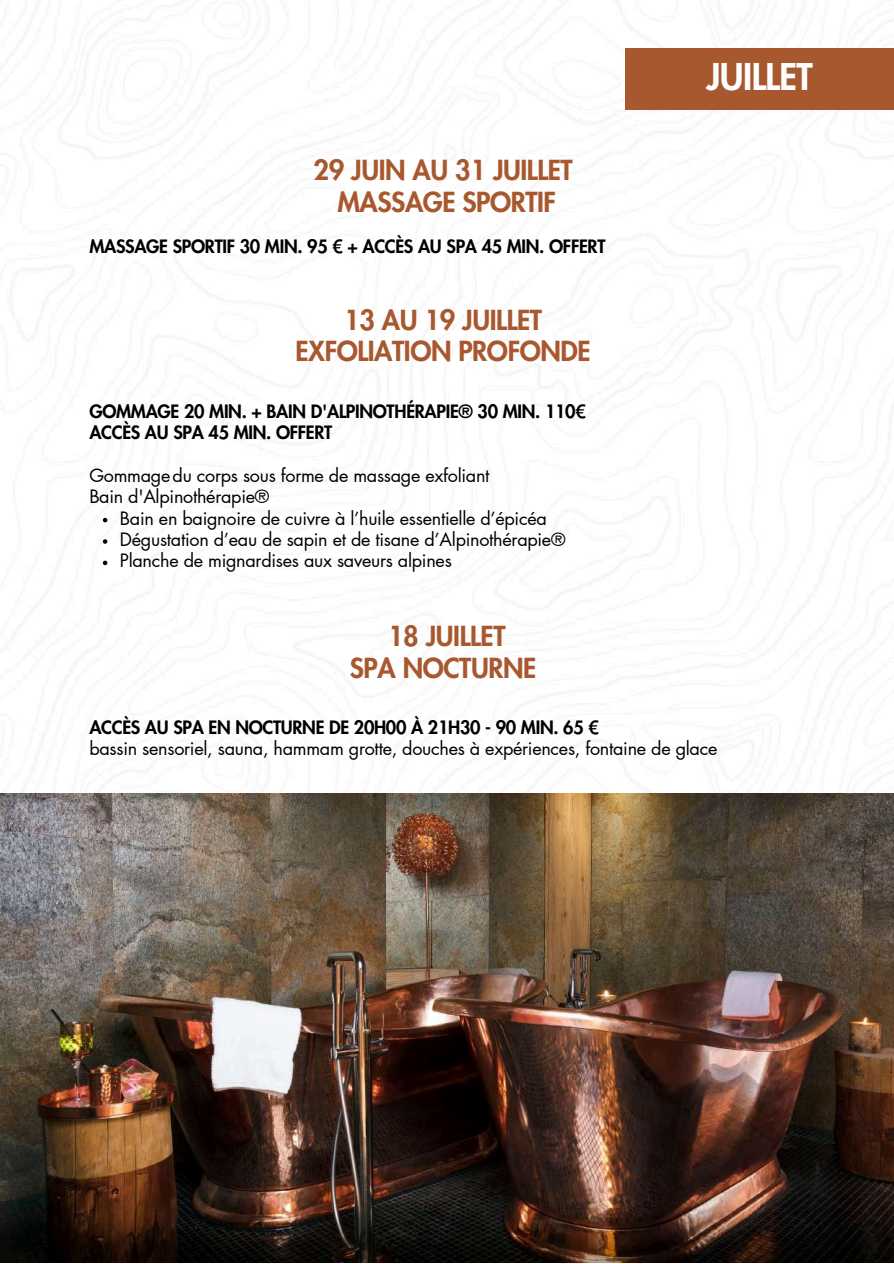
<style>
.page{position:relative;width:894px;height:1264px;background:#fff}
.page>*{position:absolute;margin:0;border:0;box-sizing:border-box;transform-origin:0 0}
.t1{font:800 36px "Futura LT Pro";letter-spacing:-.015em;color:#fff}
.t2{font:800 27px/31.5px "Futura LT Pro";letter-spacing:-.015em;color:#a8582e;text-align:center}
.t3{font:18px/21.3px "Futura LT Pro";letter-spacing:-.015em;color:#000}
.t4{font:800 18px/21.3px "Futura LT Pro";letter-spacing:-.015em;color:#000}
</style>
<div class="page">
<div style="left:625px;top:48px;width:268px;height:62px;background:#a8582e"></div>
<svg style="left:103px;top:518px;width:4px;height:4px"></svg>
<svg style="left:103px;top:539px;width:4px;height:4px"></svg>
<svg style="left:103px;top:560px;width:4px;height:5px"></svg>
<img style="left:0;top:793px;width:893px;height:469px">
<h2 class="t2" style="left:313px;top:156px;width:260px">29 JUIN AU 31 JUILLET<br>MASSAGE SPORTIF</h2>
<p class="t4" style="left:89px;top:237px;width:517px">MASSAGE SPORTIF 30 MIN. 95 € + ACCÈS AU SPA 45 MIN. OFFERT</p>
<h2 class="t2" style="left:295px;top:305px;width:296px">13 AU 19 JUILLET<br>EXFOLIATION PROFONDE</h2>
<p class="t4" style="left:89px;top:401px;width:498px">GOMMAGE 20 MIN. + BAIN D'ALPINOTHÉRAPIE® 30 MIN. 110€<br>ACCÈS AU SPA 45 MIN. OFFERT</p>
<p class="t3" style="left:89px;top:465px;width:401px">Gommagedu corps sous forme de massage exfoliant<br>Bain d'Alpinothérapie®</p>
<p class="t3" style="left:120px;top:508px;width:447px">Bain en baignoire de cuivre à l’huile essentielle d’épicéa<br>Dégustation d’eau de sapin et de tisane d’Alpinothérapie®<br>Planche de mignardises aux saveurs alpines</p>
<h2 class="t2" style="left:350px;top:621px;width:188px">18 JUILLET<br>SPA NOCTURNE</h2>
<p class="t4" style="left:89px;top:717px;width:511px">ACCÈS AU SPA EN NOCTURNE DE 20H00 À 21H30 - 90 MIN. 65 €</p>
<h1 class="t1" style="left:706px;top:61px;width:108px">JUILLET</h1>
<p class="t3" style="left:89px;top:738px;width:629px">bassin sensoriel, sauna, hammam grotte, douches à expériences, fontaine de glace</p>
</div>
